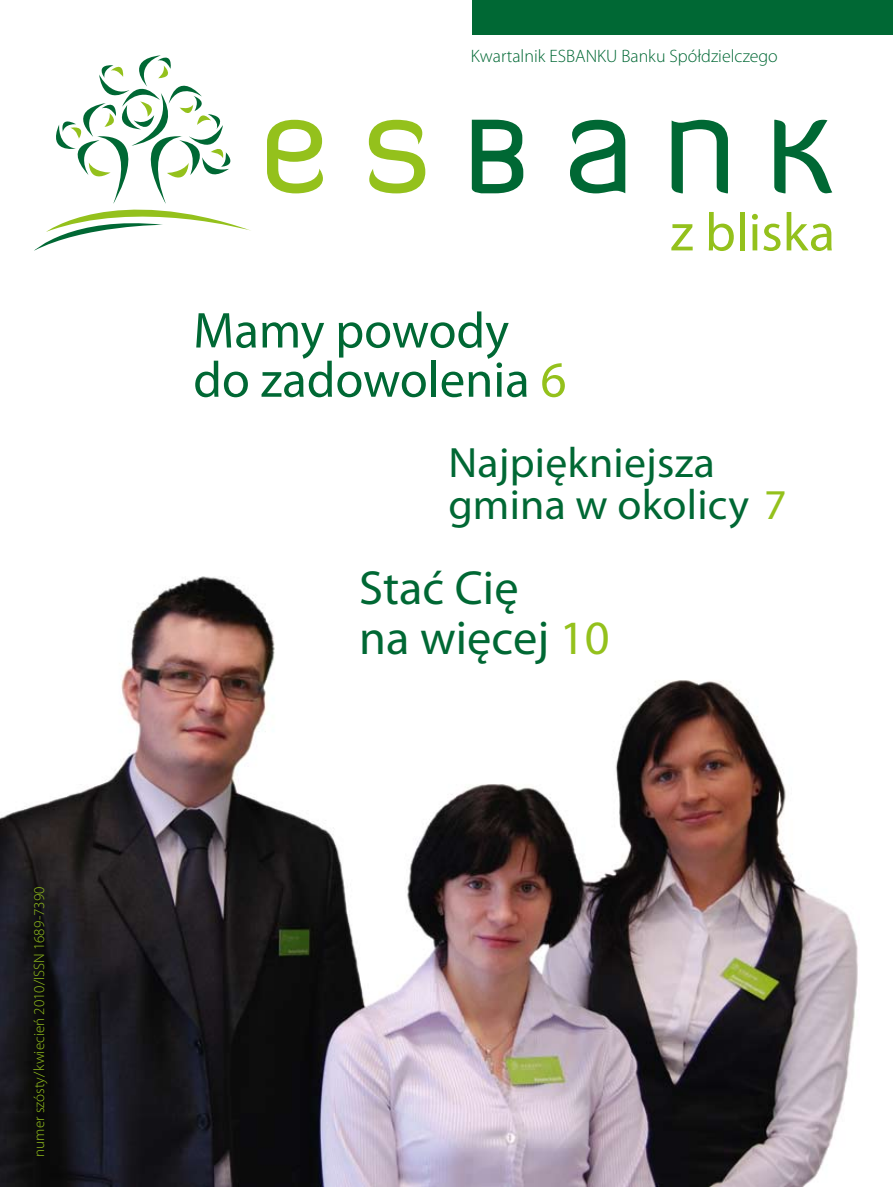
<style>
.page{position:relative;width:893px;height:1187px;background:#fff}
.page>*{position:absolute;margin:0;border:0;box-sizing:border-box;transform-origin:0 0}
.t1{font:50.85px/49.2px "Myriad Pro";color:#006834}
.t2{font:48px/49.7px "Myriad Pro";color:#006834}
.t3{font:42.6px/42.5px "Myriad Pro";letter-spacing:.005em;color:#006834}
.t4{font:300 18px "Myriad Pro";color:#006834}
.t5{font:300 15px "Myriad Pro";color:#94c11c}
.s1{color:#94c11c}
</style>
<div class="page">
<img style="left:0;top:576px;width:858px;height:610px">
<div style="left:472px;top:0;width:421px;height:34px;background:#006834"></div>
<svg style="left:34px;top:55px;width:217px;height:196px"></svg>
<svg style="left:267px;top:120px;width:56px;height:73px"></svg>
<svg style="left:368px;top:120px;width:58px;height:73px"></svg>
<svg style="left:472px;top:120px;width:51px;height:73px"></svg>
<svg style="left:570px;top:120px;width:55px;height:73px"></svg>
<svg style="left:672px;top:120px;width:56px;height:73px"></svg>
<svg style="left:774px;top:120px;width:58px;height:73px"></svg>
<svg style="left:671px;top:224px;width:22px;height:26px"></svg>
<svg style="left:709px;top:212px;width:25px;height:39px"></svg>
<hr style="left:740px;top:212px;width:4px;height:38px;background:#94c11c">
<svg style="left:752px;top:214px;width:28px;height:37px"></svg>
<svg style="left:787px;top:212px;width:45px;height:39px"></svg>
<p class="t5" style="left:31px;top:1156px;width:272px;rotate:-90deg">numer szósty/kwiecień 2010/ISSN 1689-7390</p>
<p class="t4" style="left:471px;top:46px;width:308px">Kwartalnik ESBANKU Banku Spółdzielczego</p>
<h1 class="t1" style="left:193px;top:305px;width:375px">Mamy powody do zadowolenia <span class="s1">6</span></h1>
<h3 class="t3" style="left:448px;top:440px;width:340px">Najpiękniejsza gmina w okolicy <span class="s1">7</span></h3>
<h2 class="t2" style="left:359px;top:562px;width:252px">Stać Cię<br>na więcej <span class="s1">10</span></h2>
</div>
